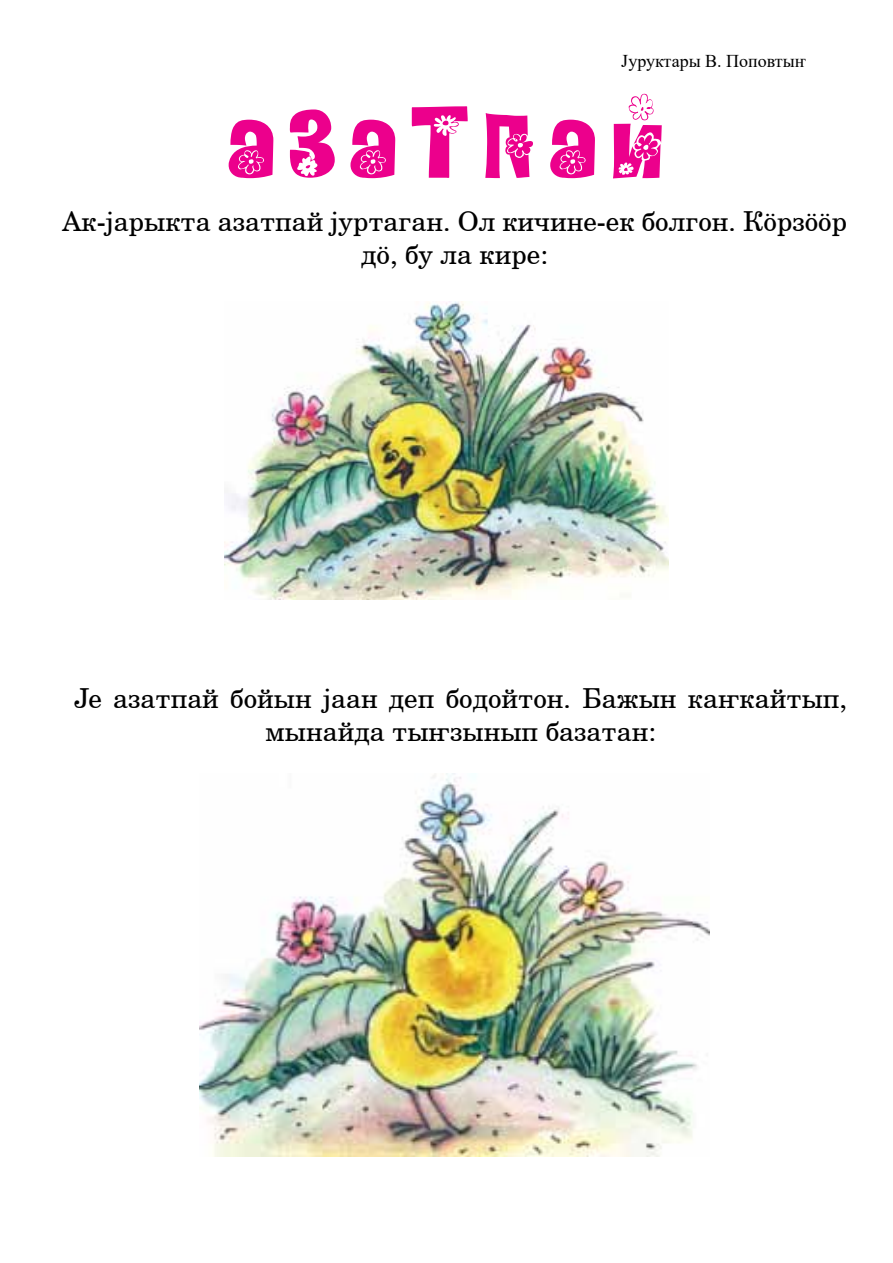
<style>
.page{position:relative;width:893px;height:1263px;background:#fff}
.page>*{position:absolute;margin:0;border:0;box-sizing:border-box;transform-origin:0 0}
.t1{font:90px "Romashulka";letter-spacing:.17em;color:#ec008c}
.t2{font:27px/32.4px "Schoolbook Sayan Altai";color:#000;text-align:center}
.t3{font:18px "Times New Roman";color:#000}
</style>
<div class="page">
<img style="left:199px;top:774px;width:511px;height:383px">
<img style="left:224px;top:302px;width:445px;height:298px">
<p class="t3" style="left:621px;top:49px;width:186px">Јуруктары В. Поповтыҥ</p>
<h1 class="t1" style="left:229px;top:94px;width:437px">АЗАТПАЙ</h1>
<p class="t2" style="left:62px;top:206px;width:786px">Ак-јарыкта азатпай јуртаган. Ол кичине-ек болгон. Кӧрзӧӧр дӧ, бу ла кире:</p>
<p class="t2" style="left:74px;top:683px;width:774px">Је азатпай бойын јаан деп бодойтон. Бажын каҥкайтып, мынайда тыҥзынып базатан:</p>
</div>
